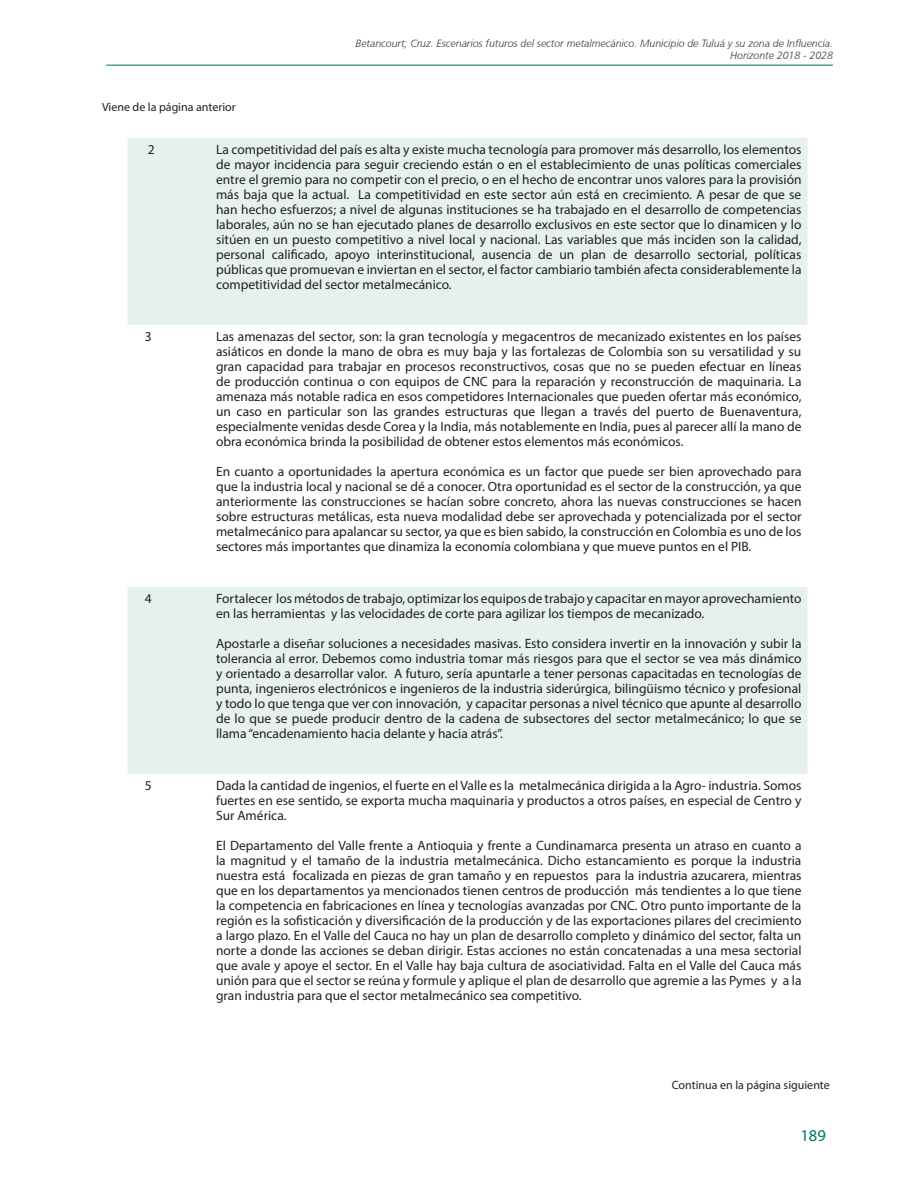
<style>
.page{position:relative;width:918px;height:1188px;background:#fff}
.page>*{position:absolute;margin:0;border:0;box-sizing:border-box;transform-origin:0 0}
.t1{font:16.5px "Myriad Pro";color:#007566}
.t2{font:13.5px/15px "Myriad Pro";color:#231f20;text-align:justify}
.t3{font:12px "Myriad Pro";color:#231f20}
.t4{font:italic 300 10.5px/12px "Frutiger CE";color:#3e3e3f;text-align:right}
</style>
<div class="page">
<hr style="left:106px;top:65px;width:727px;height:1px;background:#007566">
<svg style="left:127px;top:138px;width:681px;height:636px;fill:#e6f1ee"></svg>
<p class="t3" style="left:102px;top:100px;width:135px">Viene de la página anterior</p>
<p class="t4" style="left:356px;top:37px;width:479px">Betancourt; Cruz. Escenarios futuros del sector metalmecánico. Municipio de Tuluá y su zona de Influencia.<br>Horizonte 2018 - 2028</p>
<p class="t2" style="left:148px;top:142px;width:8px">2</p>
<p class="t2" style="left:216px;top:142px;width:587px">La competitividad del país es alta y existe mucha tecnología para promover más desarrollo, los elementos de mayor incidencia para seguir creciendo están o en el establecimiento de unas políticas comerciales entre el gremio para no competir con el precio, o en el hecho de encontrar unos valores para la provisión más baja que la actual. La competitividad en este sector aún está en crecimiento. A pesar de que se han hecho esfuerzos; a nivel de algunas instituciones se ha trabajado en el desarrollo de competencias laborales, aún no se han ejecutado planes de desarrollo exclusivos en este sector que lo dinamicen y lo sitúen en un puesto competitivo a nivel local y nacional. Las variables que más inciden son la calidad, personal calificado, apoyo interinstitucional, ausencia de un plan de desarrollo sectorial, políticas públicas que promuevan e inviertan en el sector, el factor cambiario también afecta considerablemente la competitividad del sector metalmecánico.</p>
<p class="t2" style="left:145px;top:329px;width:8px">3</p>
<p class="t2" style="left:216px;top:329px;width:587px">Las amenazas del sector, son: la gran tecnología y megacentros de mecanizado existentes en los países asiáticos en donde la mano de obra es muy baja y las fortalezas de Colombia son su versatilidad y su gran capacidad para trabajar en procesos reconstructivos, cosas que no se pueden efectuar en líneas de producción continua o con equipos de CNC para la reparación y reconstrucción de maquinaria. La amenaza más notable radica en esos competidores Internacionales que pueden ofertar más económico, un caso en particular son las grandes estructuras que llegan a través del puerto de Buenaventura, especialmente venidas desde Corea y la India, más notablemente en India, pues al parecer allí la mano de obra económica brinda la posibilidad de obtener estos elementos más económicos.</p>
<p class="t2" style="left:216px;top:464px;width:587px">En cuanto a oportunidades la apertura económica es un factor que puede ser bien aprovechado para que la industria local y nacional se dé a conocer. Otra oportunidad es el sector de la construcción, ya que anteriormente las construcciones se hacían sobre concreto, ahora las nuevas construcciones se hacen sobre estructuras metálicas, esta nueva modalidad debe ser aprovechada y potencializada por el sector metalmecánico para apalancar su sector, ya que es bien sabido, la construcción en Colombia es uno de los sectores más importantes que dinamiza la economía colombiana y que mueve puntos en el PIB.</p>
<p class="t2" style="left:145px;top:591px;width:8px">4</p>
<p class="t2" style="left:216px;top:591px;width:587px">Fortalecer los métodos de trabajo, optimizar los equipos de trabajo y capacitar en mayor aprovechamiento en las herramientas y las velocidades de corte para agilizar los tiempos de mecanizado.</p>
<p class="t2" style="left:216px;top:636px;width:587px">Apostarle a diseñar soluciones a necesidades masivas. Esto considera invertir en la innovación y subir la tolerancia al error. Debemos como industria tomar más riesgos para que el sector se vea más dinámico y orientado a desarrollar valor. A futuro, sería apuntarle a tener personas capacitadas en tecnologías de punta, ingenieros electrónicos e ingenieros de la industria siderúrgica, bilingüismo técnico y profesional y todo lo que tenga que ver con innovación, y capacitar personas a nivel técnico que apunte al desarrollo de lo que se puede producir dentro de la cadena de subsectores del sector metalmecánico; lo que se llama “encadenamiento hacia delante y hacia atrás”.</p>
<p class="t2" style="left:145px;top:778px;width:8px">5</p>
<p class="t2" style="left:216px;top:778px;width:587px">Dada la cantidad de ingenios, el fuerte en el Valle es la metalmecánica dirigida a la Agro- industria. Somos fuertes en ese sentido, se exporta mucha maquinaria y productos a otros países, en especial de Centro y Sur América.</p>
<p class="t2" style="left:216px;top:838px;width:587px">El Departamento del Valle frente a Antioquia y frente a Cundinamarca presenta un atraso en cuanto a la magnitud y el tamaño de la industria metalmecánica. Dicho estancamiento es porque la industria nuestra está focalizada en piezas de gran tamaño y en repuestos para la industria azucarera, mientras que en los departamentos ya mencionados tienen centros de producción más tendientes a lo que tiene la competencia en fabricaciones en línea y tecnologías avanzadas por CNC. Otro punto importante de la región es la sofisticación y diversificación de la producción y de las exportaciones pilares del crecimiento a largo plazo. En el Valle del Cauca no hay un plan de desarrollo completo y dinámico del sector, falta un norte a donde las acciones se deban dirigir. Estas acciones no están concatenadas a una mesa sectorial que avale y apoye el sector. En el Valle hay baja cultura de asociatividad. Falta en el Valle del Cauca más unión para que el sector se reúna y formule y aplique el plan de desarrollo que agremie a las Pymes y a la gran industria para que el sector metalmecánico sea competitivo.</p>
<p class="t3" style="left:672px;top:1078px;width:160px">Continua en la página siguiente</p>
<p class="t1" style="left:800px;top:1125px;width:27px">189</p>
</div>
